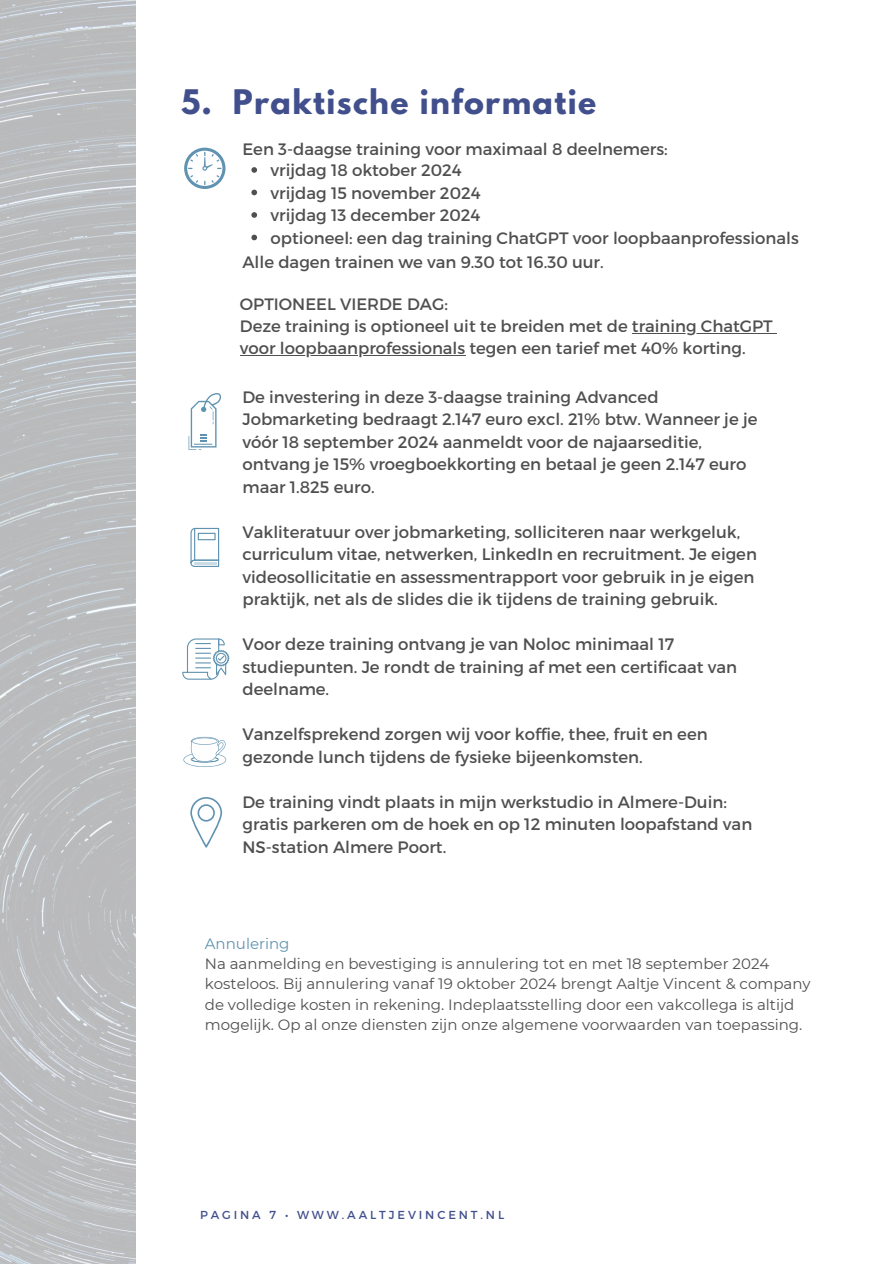
<style>
.page{position:relative;width:894px;height:1264px;background:#fff}
.page>*{position:absolute;margin:0;border:0;box-sizing:border-box;transform-origin:0 0}
.t1{font:700 30px "League Spartan";letter-spacing:.045em;color:#414f8c}
.t2{font:16.5px/22.5px "Montserrat";color:#4f4f4f}
.t3{font:15px/20.2px "Montserrat";color:#4f4f4f}
.t4{font:11.55px "Montserrat";letter-spacing:.25em;color:#414f8c}
.s1{color:#6093b1}
</style>
<div class="page">
<img style="left:0;top:0;width:136px;height:1263px">
<svg style="left:190px;top:797px;width:32px;height:50px"></svg>
<svg style="left:188px;top:436px;width:8px;height:14px"></svg>
<svg style="left:191px;top:393px;width:30px;height:57px"></svg>
<svg style="left:184px;top:148px;width:41px;height:41px"></svg>
<svg style="left:187px;top:151px;width:35px;height:35px"></svg>
<svg style="left:188px;top:152px;width:33px;height:33px"></svg>
<svg style="left:190px;top:528px;width:29px;height:39px"></svg>
<svg style="left:183px;top:737px;width:43px;height:30px"></svg>
<svg style="left:182px;top:638px;width:47px;height:41px"></svg>
<svg style="left:251px;top:167px;width:6px;height:6px"></svg>
<svg style="left:251px;top:190px;width:6px;height:5px"></svg>
<svg style="left:251px;top:212px;width:6px;height:6px"></svg>
<svg style="left:251px;top:235px;width:6px;height:5px"></svg>
<hr style="left:631px;top:333px;width:141px;height:1px;background:#4f4f4f">
<hr style="left:240px;top:355px;width:225px;height:1px;background:#4f4f4f">
<p class="t1" style="left:181px;top:87px;width:417px">5. Praktische informatie</p>
<p class="t2" style="left:242px;top:137px;width:426px">Een 3-daagse training voor maximaal 8 deelnemers:</p>
<h2 class="t2" style="left:270px;top:158px;width:193px">vrijdag 18 oktober 2024</h2>
<h2 class="t2" style="left:270px;top:181px;width:211px">vrijdag 15 november 2024</h2>
<h2 class="t2" style="left:270px;top:203px;width:211px">vrijdag 13 december 2024</h2>
<h2 class="t2" style="left:270px;top:226px;width:529px">optioneel: een dag training ChatGPT voor loopbaanprofessionals</h2>
<p class="t2" style="left:242px;top:250px;width:363px">Alle dagen trainen we van 9.30 tot 16.30 uur.</p>
<p class="t2" style="left:240px;top:292px;width:534px">OPTIONEEL VIERDE DAG:<br>Deze training is optioneel uit te breiden met de training ChatGPT</p>
<p class="t2" style="left:240px;top:336px;width:507px">voor loopbaanprofessionals tegen een tarief met 40% korting.</p>
<p class="t2" style="left:242px;top:385px;width:516px">De investering in deze 3-daagse training Advanced Jobmarketing bedraagt 2.147 euro excl. 21% btw. Wanneer je je vóór 18 september 2024 aanmeldt voor de najaarseditie, ontvang je 15% vroegboekkorting en betaal je geen 2.147 euro maar 1.825 euro.</p>
<p class="t2" style="left:242px;top:520px;width:516px">Vakliteratuur over jobmarketing, solliciteren naar werkgeluk, curriculum vitae, netwerken, LinkedIn en recruitment. Je eigen videosollicitatie en assessmentrapport voor gebruik in je eigen praktijk, net als de slides die ik tijdens de training gebruik.</p>
<p class="t2" style="left:242px;top:632px;width:496px">Voor deze training ontvang je van Noloc minimaal 17 studiepunten. Je rondt de training af met een certificaat van deelname.</p>
<h2 class="t2" style="left:242px;top:722px;width:466px">Vanzelfsprekend zorgen wij voor koffie, thee, fruit en een gezonde lunch tijdens de fysieke bijeenkomsten.</h2>
<h2 class="t2" style="left:242px;top:790px;width:511px">De training vindt plaats in mijn werkstudio in Almere-Duin: gratis parkeren om de hoek en op 12 minuten loopafstand van<br>NS-station Almere Poort.</h2>
<h2 class="t3" style="left:205px;top:933px;width:607px"><span class="s1">Annulering<br></span>Na aanmelding en bevestiging is annulering tot en met 18 september 2024 kosteloos. Bij annulering vanaf 19 oktober 2024 brengt Aaltje Vincent &amp; company de volledige kosten in rekening. Indeplaatsstelling door een vakcollega is altijd mogelijk. Op al onze diensten zijn onze algemene voorwaarden van toepassing.</h2>
<h1 class="t4" style="left:200px;top:1207px;width:305px">PAGINA 7 • WWW.AALTJEVINCENT.NL</h1>
</div>
